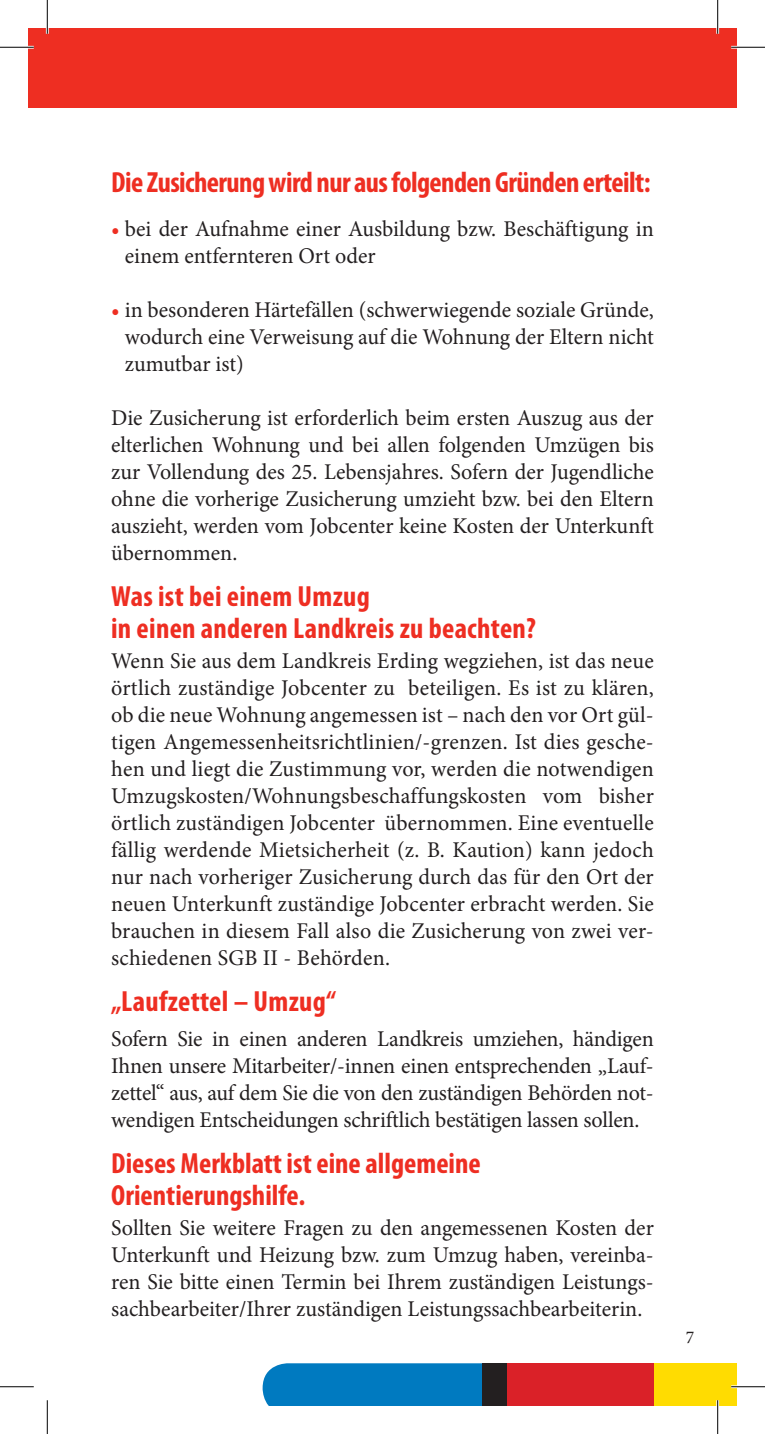
<style>
.page{position:relative;width:765px;height:1434px;background:#fff}
.page>*{position:absolute;margin:0;border:0;box-sizing:border-box;transform-origin:0 0}
.t1{font:700 condensed 29.25px/31.5px "Myriad Pro";color:#ee2e22}
.t2{font:700 condensed 29.25px "Myriad Pro";letter-spacing:-.02em;color:#ee2e22}
.t3{font:22.5px/27px "Minion Pro";color:#231f20;text-align:justify}
.t4{font:18px "Minion Pro";color:#231f20}
.s1{color:#ee2e22}
</style>
<div class="page">
<div style="left:28px;top:28px;width:19px;height:79px;background:#ee2e22"></div>
<div style="left:47px;top:28px;width:689px;height:79px;background:#ee2e22"></div>
<div style="left:262px;top:1363px;width:219px;height:43px;background:#007ac0"></div>
<div style="left:653px;top:1363px;width:83px;height:43px;background:#ffdc01"></div>
<div style="left:481px;top:1363px;width:26px;height:43px;background:#231f20"></div>
<div style="left:506px;top:1363px;width:147px;height:43px;background:#da2128"></div>
<hr style="left:0;top:46px;width:34px;height:3px;background:#fff">
<hr style="left:730px;top:46px;width:34px;height:3px;background:#fff">
<hr style="left:730px;top:1385px;width:34px;height:3px;background:#fff">
<hr style="left:46px;top:0;width:3px;height:34px;background:#fff">
<hr style="left:716px;top:0;width:2px;height:34px;background:#fff">
<hr style="left:716px;top:1400px;width:2px;height:34px;background:#fff">
<hr style="left:0;top:47px;width:34px;height:1px;background:#000">
<hr style="left:730px;top:47px;width:34px;height:1px;background:#000">
<hr style="left:0;top:1386px;width:34px;height:1px;background:#000">
<hr style="left:730px;top:1386px;width:34px;height:1px;background:#000">
<hr style="left:47px;top:0;width:1px;height:34px;background:#000">
<hr style="left:47px;top:1400px;width:1px;height:34px;background:#000">
<hr style="left:717px;top:0;width:1px;height:34px;background:#000">
<hr style="left:717px;top:1400px;width:1px;height:34px;background:#000">
<h1 class="t2" style="left:111px;top:164px;width:540px">Die Zusicherung wird nur aus folgenden Gründen erteilt:</h1>
<p class="t3" style="left:125px;top:216px;width:530px;text-indent:-14px"><span class="s1">•</span> bei der Aufnahme einer Ausbildung bzw. Beschäftigung in einem entfernteren Ort oder</p>
<p class="t3" style="left:125px;top:297px;width:530px;text-indent:-14px"><span class="s1">•</span> in besonderen Härtefällen (schwerwiegende soziale Gründe, wodurch eine Verweisung auf die Wohnung der Eltern nicht zumutbar ist)</p>
<p class="t3" style="left:111px;top:405px;width:544px">Die Zusicherung ist erforderlich beim ersten Auszug aus der elterlichen Wohnung und bei allen folgenden Umzügen bis zur Vollendung des 25. Lebensjahres. Sofern der Jugendliche ohne die vorherige Zusicherung umzieht bzw. bei den Eltern auszieht, werden vom Jobcenter keine Kosten der Unterkunft übernommen.</p>
<h1 class="t1" style="left:111px;top:580px;width:426px">Was ist bei einem Umzug<br>in einen anderen Landkreis zu beachten?</h1>
<p class="t3" style="left:111px;top:648px;width:544px">Wenn Sie aus dem Landkreis Erding wegziehen, ist das neue örtlich zuständige Jobcenter zu beteiligen. Es ist zu klären, ob die neue Wohnung angemessen ist – nach den vor Ort gül&shy;tigen Angemessenheitsrichtlinien/-grenzen. Ist dies gesche&shy;hen und liegt die Zustimmung vor, werden die notwendigen Umzugskosten/Wohnungsbeschaffungskosten vom bisher örtlich zuständigen Jobcenter übernommen. Eine eventuelle fällig werdende Mietsicherheit (z. B. Kaution) kann jedoch nur nach vorheriger Zusicherung durch das für den Ort der neuen Unterkunft zuständige Jobcenter erbracht werden. Sie brauchen in diesem Fall also die Zusicherung von zwei ver&shy;schiedenen SGB II - Behörden.</p>
<h1 class="t1" style="left:111px;top:985px;width:226px">„Laufzettel – Umzug“</h1>
<p class="t3" style="left:111px;top:1026px;width:544px">Sofern Sie in einen anderen Landkreis umziehen, händigen Ihnen unsere Mitarbeiter/-innen einen entsprechenden „Lauf&shy;zettel“ aus, auf dem Sie die von den zuständigen Behörden not&shy;wendigen Entscheidungen schriftlich bestätigen lassen sollen.</p>
<h1 class="t1" style="left:111px;top:1147px;width:371px">Dieses Merkblatt ist eine allgemeine<br>Orientierungshilfe.</h1>
<p class="t3" style="left:111px;top:1215px;width:544px">Sollten Sie weitere Fragen zu den angemessenen Kosten der Unterkunft und Heizung bzw. zum Umzug haben, vereinba&shy;ren Sie bitte einen Termin bei Ihrem zuständigen Leistungs&shy;sachbearbeiter/Ihrer zuständigen Leistungssachbearbeiterin.</p>
<p class="t4" style="left:685px;top:1325px;width:10px">7</p>
</div>
